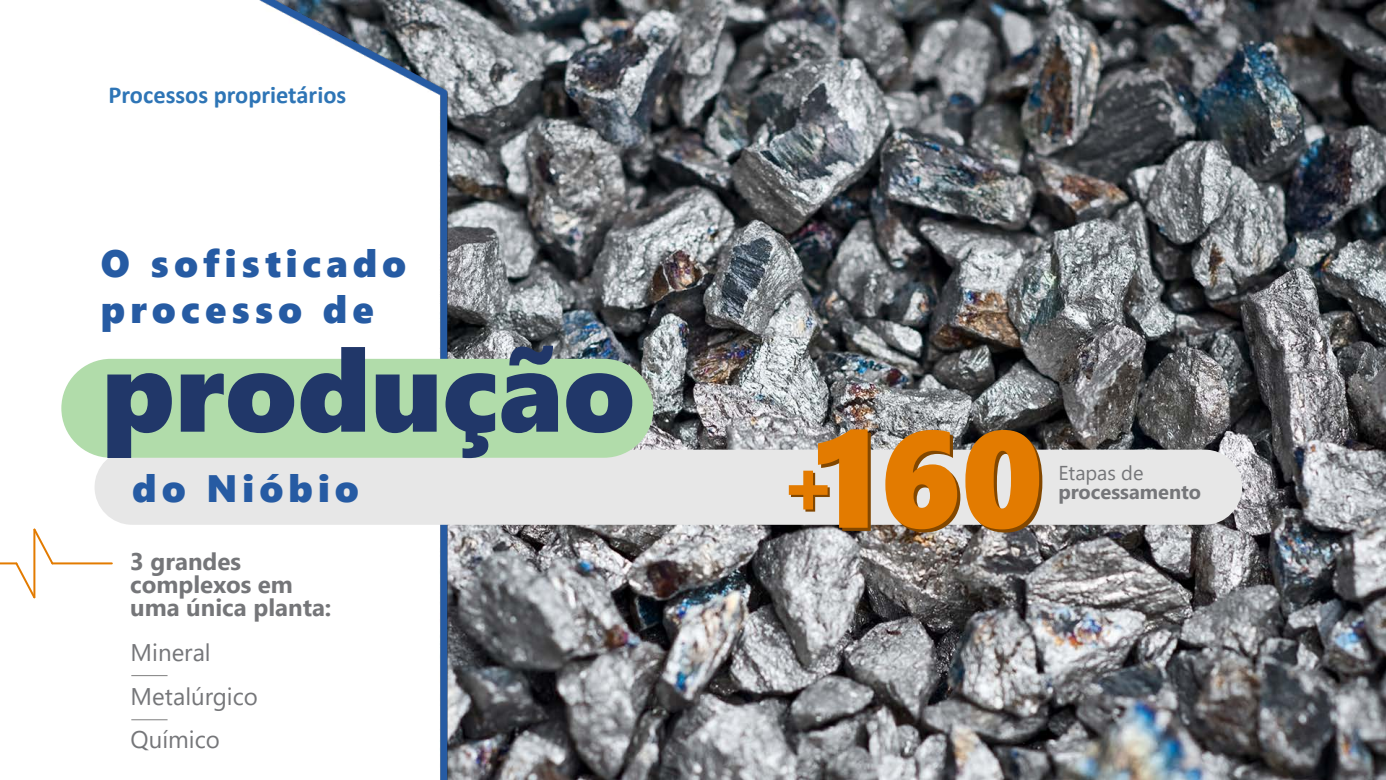
<style>
.page{position:relative;width:1386px;height:780px;background:#fff}
.page>*{position:absolute;margin:0;border:0;box-sizing:border-box;transform-origin:0 0}
.t1{font:137.2px "Segoe UI Black";color:#e37b00}
.t2{font:114.27px "Segoe UI Black";color:#213769}
.t3{font:80.15px "Segoe UI Black";color:#e37b00}
.t4{font:38.15px/45.7px "Segoe UI Black";letter-spacing:.13em;color:#265ba3}
.t5{font:700 24.5px "Calibri";color:#2e75b6}
.t6{font:700 24.06px/23.1px "Segoe UI";color:#757679}
.t7{font:24.06px/43.3px "Segoe UI";color:#757679}
.t8{font:700 20.04px "Segoe UI";color:#757679}
.t9{font:20.04px "Segoe UI";color:#757679}
</style>
<div class="page">
<img style="left:55px;top:1px;width:1330px;height:778px">
<img style="left:229px;top:0;width:248px;height:779px">
<div style="left:94px;top:449px;width:1147px;height:75px;background:#e7e7e7;border-radius:38px"></div>
<svg style="left:0;top:528px;width:55px;height:71px"></svg>
<hr style="left:52px;top:562px;width:60px;height:2px;background:#e37b00">
<svg style="left:790px;top:432px;width:252px;height:100px"></svg>
<div style="left:61px;top:358px;width:592px;height:99px;background:#b1dcaa;border-radius:49px"></div>
<hr style="left:131px;top:675px;width:36px;height:1px;background:#7f7f7f">
<hr style="left:131px;top:719px;width:36px;height:1px;background:#7f7f7f">
<p class="t5" style="left:108px;top:78px;width:239px">Processos proprietários</p>
<p class="t4" style="left:101px;top:238px;width:307px">O sofisticado processo de</p>
<p class="t2" style="left:102px;top:308px;width:535px">produção</p>
<p class="t1" style="left:812px;top:379px;width:232px">160</p>
<p class="t4" style="left:132px;top:463px;width:228px">do Nióbio</p>
<p class="t3" style="left:779px;top:426px;width:59px">+</p>
<p class="t6" style="left:130px;top:547px;width:203px">3 grandes complexos em uma única planta:</p>
<p class="t7" style="left:131px;top:628px;width:129px">Mineral<br>Metalúrgico<br>Químico</p>
<p class="t9" style="left:1058px;top:453px;width:87px">Etapas de</p>
<p class="t8" style="left:1058px;top:472px;width:144px">processamento</p>
</div>
